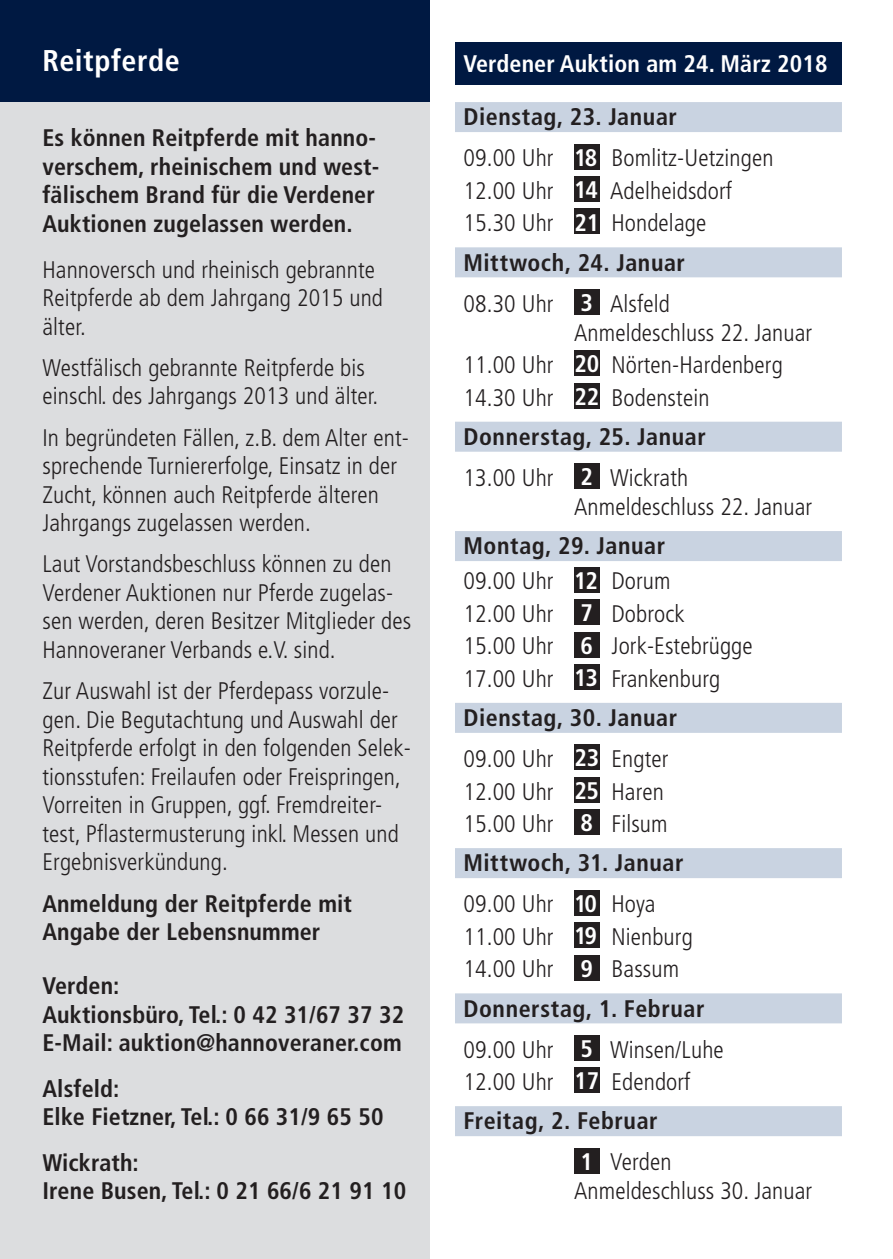
<style>
.page{position:relative;width:893px;height:1259px;background:#fff}
.page>*{position:absolute;margin:0;border:0;box-sizing:border-box;transform-origin:0 0}
.t1{font:700 condensed 30px "Frutiger LT Pro";letter-spacing:.015em;color:#fff}
.t2{font:300 condensed 24px/28.5px "Frutiger LT Pro";letter-spacing:.005em;color:#231f20}
.t3{font:700 condensed 24px/28.5px "Frutiger LT Pro";letter-spacing:.005em;color:#231f20}
.t4{font:700 condensed 24px/41.1px "Frutiger LT Pro";letter-spacing:.025em;color:#231f20}
.t5{font:700 condensed 24px "Frutiger LT Pro";letter-spacing:.005em;color:#fff}
.s1{font-weight:700}
.s2{font-weight:700;color:#fff}
.s3{font-weight:300}
.s4{color:#fff}
</style>
<div class="page">
<div style="left:0;top:0;width:429px;height:102px;background:#001942"></div>
<div style="left:455px;top:102px;width:387px;height:30px;background:#c9d3e1"></div>
<div style="left:455px;top:247px;width:387px;height:30px;background:#c9d3e1"></div>
<div style="left:455px;top:422px;width:387px;height:30px;background:#c9d3e1"></div>
<div style="left:455px;top:531px;width:387px;height:30px;background:#c9d3e1"></div>
<div style="left:455px;top:703px;width:387px;height:30px;background:#c9d3e1"></div>
<div style="left:455px;top:848px;width:387px;height:30px;background:#c9d3e1"></div>
<div style="left:455px;top:993px;width:387px;height:30px;background:#c9d3e1"></div>
<div style="left:455px;top:1106px;width:387px;height:30px;background:#c9d3e1"></div>
<div style="left:574px;top:144px;width:26px;height:25px;background:#231f20"></div>
<div style="left:574px;top:176px;width:26px;height:26px;background:#231f20"></div>
<div style="left:574px;top:209px;width:26px;height:25px;background:#231f20"></div>
<div style="left:574px;top:289px;width:26px;height:25px;background:#231f20"></div>
<div style="left:574px;top:350px;width:26px;height:26px;background:#231f20"></div>
<div style="left:574px;top:383px;width:26px;height:25px;background:#231f20"></div>
<div style="left:574px;top:463px;width:26px;height:26px;background:#231f20"></div>
<div style="left:574px;top:567px;width:26px;height:25px;background:#231f20"></div>
<div style="left:574px;top:599px;width:26px;height:26px;background:#231f20"></div>
<div style="left:574px;top:632px;width:26px;height:25px;background:#231f20"></div>
<div style="left:574px;top:664px;width:26px;height:26px;background:#231f20"></div>
<div style="left:574px;top:744px;width:26px;height:26px;background:#231f20"></div>
<div style="left:574px;top:777px;width:26px;height:25px;background:#231f20"></div>
<div style="left:574px;top:809px;width:26px;height:26px;background:#231f20"></div>
<div style="left:574px;top:890px;width:26px;height:25px;background:#231f20"></div>
<div style="left:574px;top:922px;width:26px;height:26px;background:#231f20"></div>
<div style="left:574px;top:954px;width:26px;height:26px;background:#231f20"></div>
<div style="left:574px;top:1035px;width:26px;height:25px;background:#231f20"></div>
<div style="left:574px;top:1067px;width:26px;height:26px;background:#231f20"></div>
<div style="left:574px;top:1147px;width:26px;height:26px;background:#231f20"></div>
<div style="left:0;top:103px;width:429px;height:1156px;background:#dcdddf"></div>
<div style="left:455px;top:43px;width:387px;height:42px;background:#001942"></div>
<p class="t1" style="left:43px;top:43px;width:139px">Reitpferde</p>
<p class="t3" style="left:43px;top:124px;width:338px">Es können Reitpferde mit hanno&shy;verschem, rheinischem und west&shy;fälischem Brand für die Verdener<br>Auktionen zugelassen werden.</p>
<p class="t2" style="left:43px;top:255px;width:342px">Hannoversch und rheinisch gebrannte<br>Reitpferde ab dem Jahrgang 2015 und älter.</p>
<p class="t2" style="left:43px;top:353px;width:337px">Westfälisch gebrannte Reitpferde bis einschl. des Jahrgangs 2013 und älter.</p>
<p class="t2" style="left:43px;top:423px;width:368px">In begründeten Fällen, z.B. dem Alter ent&shy;sprechende Turniererfolge, Einsatz in der Zucht, können auch Reitpferde älteren Jahrgangs zugelassen werden.</p>
<p class="t2" style="left:43px;top:550px;width:370px">Laut Vorstandsbeschluss können zu den Verdener Auktionen nur Pferde zugelas&shy;sen werden, deren Besitzer Mitglieder des Hannoveraner Verbands e.V. sind.</p>
<p class="t2" style="left:43px;top:677px;width:370px">Zur Auswahl ist der Pferdepass vorzule&shy;gen. Die Begutachtung und Auswahl der Reitpferde erfolgt in den folgenden Selek&shy;tionsstufen: Freilaufen oder Freispringen, Vorreiten in Gruppen, ggf. Fremdreiter&shy;test, Pflastermusterung inkl. Messen und Ergebnisverkündung.</p>
<p class="t3" style="left:43px;top:889px;width:311px">Anmeldung der Reitpferde mit<br>Angabe der Lebensnummer</p>
<p class="t3" style="left:43px;top:971px;width:363px">Verden:<br>Auktionsbüro, Tel.: 0 42 31/67 37 32<br>E-Mail: auktion@hannoveraner.com</p>
<p class="t3" style="left:43px;top:1074px;width:343px">Alsfeld:<br>Elke Fietzner, Tel.: 0 66 31/9 65 50</p>
<p class="t3" style="left:43px;top:1148px;width:365px">Wickrath:<br>Irene Busen, Tel.: 0 21 66/6 21 91 10</p>
<p class="t5" style="left:463px;top:49px;width:366px">Verdener Auktion am 24. März 2018</p>
<p class="t2" style="left:463px;top:97px;width:311px;line-height:41.1px"><span class="s1">Dienstag, 23. Januar<br></span>09.00 Uhr <span class="s2">18</span> Bomlitz-Uetzingen</p>
<p class="t2" style="left:463px;top:174px;width:270px;line-height:32.4px">12.00 Uhr <span class="s2">14</span> Adelheidsdorf<br>15.30 Uhr <span class="s2">21</span> Hondelage</p>
<p class="t4" style="left:463px;top:242px;width:223px">Mittwoch, 24. Januar<br><span class="s3">08.30 Uhr</span> <span class="s4">3</span> <span class="s3">Alsfeld</span></p>
<p class="t2" style="left:463px;top:316px;width:350px;line-height:32.4px;text-indent:111px">Anmeldeschluss 22. Januar<br>11.00 Uhr <span class="s2">20</span> Nörten-Hardenberg<br>14.30 Uhr <span class="s2">22</span> Bodenstein</p>
<p class="t4" style="left:463px;top:416px;width:244px">Donnerstag, 25. Januar<br><span class="s3">13.00 Uhr</span> <span class="s4">2</span> <span class="s3">Wickrath</span></p>
<p class="t2" style="left:574px;top:493px;width:240px">Anmeldeschluss 22. Januar</p>
<p class="t4" style="left:463px;top:528px;width:209px;line-height:35.1px">Montag, 29. Januar<br><span class="s3">09.00 Uhr</span> <span class="s4">12</span> <span class="s3">Dorum</span></p>
<p class="t2" style="left:463px;top:597px;width:291px;line-height:32.4px">12.00 Uhr <span class="s2">7</span> Dobrock<br>15.00 Uhr <span class="s2">6</span> Jork-Estebrügge<br>17.00 Uhr <span class="s2">13</span> Frankenburg</p>
<p class="t4" style="left:463px;top:697px;width:215px">Dienstag, 30. Januar<br><span class="s3">09.00 Uhr</span> <span class="s4">23</span> <span class="s3">Engter</span></p>
<p class="t2" style="left:463px;top:775px;width:206px;line-height:32.4px">12.00 Uhr <span class="s2">25</span> Haren<br>15.00 Uhr <span class="s2">8</span> Filsum</p>
<p class="t4" style="left:463px;top:842px;width:222px">Mittwoch, 31. Januar<br><span class="s3">09.00 Uhr</span> <span class="s4">10</span> <span class="s3">Hoya</span></p>
<p class="t2" style="left:463px;top:920px;width:231px;line-height:32.4px">11.00 Uhr <span class="s2">19</span> Nienburg<br>14.00 Uhr <span class="s2">9</span> Bassum</p>
<p class="t4" style="left:463px;top:987px;width:262px">Donnerstag, 1. Februar<br><span class="s3">09.00 Uhr</span> <span class="s4">5</span> <span class="s3">Winsen/Luhe</span></p>
<p class="t2" style="left:463px;top:1067px;width:229px">12.00 Uhr <span class="s2">17</span> Edendorf</p>
<p class="t3" style="left:463px;top:1106px;width:196px">Freitag, 2. Februar</p>
<p class="t2" style="left:581px;top:1148px;width:93px"><span class="s2">1</span> Verden</p>
<p class="t2" style="left:574px;top:1177px;width:240px">Anmeldeschluss 30. Januar</p>
</div>
